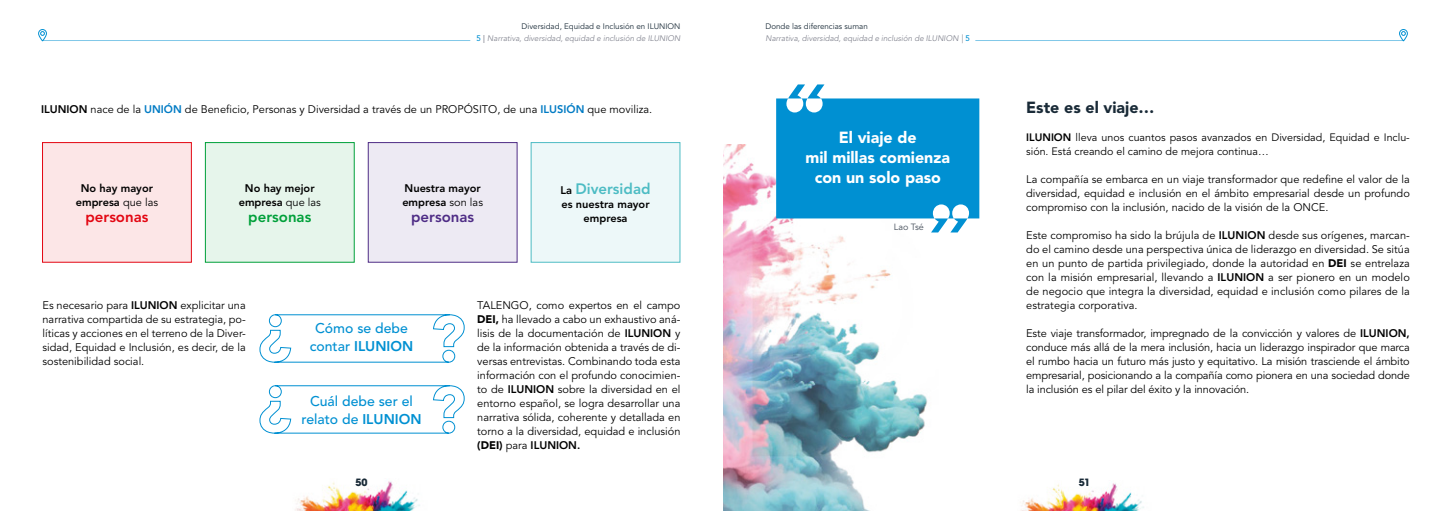
<style>
.page{position:relative;width:1446px;height:511px;background:#fff}
.page>*{position:absolute;margin:0;border:0;box-sizing:border-box;transform-origin:0 0}
.Destacados{font:900 16px/20px "Avenir LT Std";color:#fff;text-align:center}
.Destacados-2{font:900 16px "Avenir LT Std";color:#192a37}
.txt_general{font:800 15px "Avenir LT Std";color:#4dbcc4}
.txt_general-2{font:800 15px "Avenir LT Std";color:#e30612}
.txt_general-3{font:800 15px "Avenir LT Std";color:#00a03a}
.txt_general-4{font:800 15px "Avenir LT Std";color:#4f2d86}
.Destacados-3{font:500 14px/18px "Avenir LT Std";color:#0090d2;text-align:center}
.txt_general-5{font:11px/14px "Avenir LT Std";color:#000;text-align:justify}
.txt_general-6{font:800 11px/14px "Avenir LT Std";color:#000;text-align:center}
.t1{font:700 11px "Avant Garde Md ITC";color:#192a37}
.txt_general-7{font:10.7px/14px "Avenir LT Std";color:#000}
.pie_foto{font:9px "Avenir LT Std";color:#444d59}
.t2{font:italic 300 8px "Avenir LT Std";color:#797b87}
.t3{font:8px "Avenir LT Std";color:#192a37}
.s1{font-weight:500;font-style:normal;color:#0090d2}
.s2{font-weight:500;font-style:normal}
.s3{font-weight:800}
.s4{font-weight:800;color:#007bc4}
.s5{font-weight:400}
.s6{font-size:11px;color:#000}
.s7{font-weight:900}
</style>
<div class="page">
<img style="left:1023px;top:483px;width:121px;height:27px">
<img style="left:295px;top:481px;width:125px;height:29px">
<svg style="left:38px;top:29px;width:9px;height:12px"></svg>
<svg style="left:1399px;top:29px;width:9px;height:12px"></svg>
<div style="left:43px;top:142px;width:148px;height:120px;background:#fce6e7"></div>
<div style="left:42px;top:142px;width:150px;height:120px;border:1px solid #e30612"></div>
<div style="left:205px;top:142px;width:149px;height:120px;background:#e6f5eb"></div>
<div style="left:205px;top:142px;width:150px;height:120px;border:1px solid #00a03a"></div>
<div style="left:368px;top:142px;width:149px;height:120px;background:#edeaf3"></div>
<div style="left:368px;top:142px;width:149px;height:120px;border:1px solid #4f2d86"></div>
<div style="left:531px;top:142px;width:149px;height:120px;background:#edf8f9"></div>
<hr style="left:975px;top:40px;width:428px;height:1px;background:#0090d2">
<hr style="left:43px;top:40px;width:427px;height:1px;background:#0090d2">
<svg style="left:259px;top:314px;width:206px;height:49px"></svg>
<svg style="left:259px;top:385px;width:206px;height:48px"></svg>
<img style="left:723px;top:144px;width:216px;height:366px">
<svg style="left:776px;top:84px;width:203px;height:148px;fill:#0090d2"></svg>
<p class="t3" style="left:522px;top:22px;width:160px">Diversidad, Equidad e Inclusión en ILUNION</p>
<p class="t3" style="left:765px;top:22px;width:104px">Donde las diferencias suman</p>
<p class="t2" style="left:477px;top:33px;width:205px"><span class="s1">5</span> <span class="s2">|</span> Narrativa, diversidad, equidad e inclusión de ILUNION</p>
<p class="txt_general-5" style="left:41px;top:102px;width:612px"><span class="s3">ILUNION</span> nace de la <span class="s4">UNIÓN</span> de Beneficio, Personas y Diversidad a través de un PROPÓSITO, de una <span class="s4">ILUSIÓN</span> que moviliza.</p>
<p class="txt_general-6" style="left:76px;top:180px;width:84px">No hay mayor empresa <span class="s5">que las</span></p>
<p class="txt_general-2" style="left:85px;top:207px;width:65px">personas</p>
<p class="txt_general-6" style="left:239px;top:180px;width:84px">No hay mejor empresa <span class="s5">que las</span></p>
<p class="txt_general-3" style="left:248px;top:207px;width:65px">personas</p>
<p class="txt_general-6" style="left:402px;top:180px;width:82px;text-align:left">Nuestra mayor empresa <span class="s5">son las</span></p>
<p class="txt_general-4" style="left:411px;top:207px;width:65px">personas</p>
<p class="txt_general" style="left:560px;top:180px;width:91px"><span class="s6">La</span> Diversidad</p>
<p class="txt_general-6" style="left:561px;top:197px;width:90px">es nuestra mayor empresa</p>
<p class="txt_general-5" style="left:43px;top:298px;width:205px">Es necesario para <span class="s3">ILUNION</span> explicitar una narrativa compartida de su estrategia, po&shy;líticas y acciones en el terreno de la Diver&shy;sidad, Equidad e Inclusión, es decir, de la sostenibilidad social.</p>
<p class="Destacados-3" style="left:310px;top:319px;width:105px">Cómo se debe contar <span class="s3">ILUNION</span></p>
<p class="Destacados-3" style="left:301px;top:392px;width:122px">Cuál debe ser el relato de <span class="s3">ILUNION</span></p>
<p class="txt_general-5" style="left:477px;top:298px;width:205px">TALENGO, como expertos en el campo <span class="s7">DEI,</span> ha llevado a cabo un exhaustivo aná&shy;lisis de la documentación de <span class="s3">ILUNION</span> y de la información obtenida a través de di&shy;versas entrevistas. Combinando toda esta información con el profundo conocimien&shy;to de <span class="s3">ILUNION</span> sobre la diversidad en el entorno español, se logra desarrollar una narrativa sólida, coherente y detallada en torno a la diversidad, equidad e inclusión <span class="s7">(DEI)</span> para <span class="s3">ILUNION.</span></p>
<p class="t2" style="left:765px;top:33px;width:206px">Narrativa, diversidad, equidad e inclusión de ILUNION | <span class="s1">5</span></p>
<p class="Destacados" style="left:805px;top:128px;width:146px">El viaje de<br>mil millas comienza con un solo paso</p>
<p class="pie_foto" style="left:894px;top:221px;width:32px">Lao Tsé</p>
<p class="Destacados-2" style="left:1026px;top:97px;width:130px">Este es el viaje…</p>
<p class="txt_general-7" style="left:1026px;top:130px;width:385px"><span class="s3">ILUNION</span> lleva unos cuantos pasos avanzados en Diversidad, Equidad e Inclu&shy;sión. Está creando el camino de mejora continua…</p>
<p class="txt_general-5" style="left:1026px;top:172px;width:385px">La compañía se embarca en un viaje transformador que redefine el valor de la diversidad, equidad e inclusión en el ámbito empresarial desde un profundo compromiso con la inclusión, nacido de la visión de la ONCE.</p>
<p class="txt_general-5" style="left:1026px;top:228px;width:385px">Este compromiso ha sido la brújula de <span class="s3">ILUNION</span> desde sus orígenes, marcan&shy;do el camino desde una perspectiva única de liderazgo en diversidad. Se sitúa en un punto de partida privilegiado, donde la autoridad en <span class="s7">DEI</span> se entrelaza con la misión empresarial, llevando a <span class="s3">ILUNION</span> a ser pionero en un modelo de negocio que integra la diversidad, equidad e inclusión como pilares de la estrategia corporativa.</p>
<p class="txt_general-5" style="left:1026px;top:326px;width:385px">Este viaje transformador, impregnado de la convicción y valores de <span class="s3">ILUNION, </span>conduce más allá de la mera inclusión, hacia un liderazgo inspirador que marca el rumbo hacia un futuro más justo y equitativo. La misión trasciende el ámbito empresarial, posicionando a la compañía como pionera en una sociedad donde la inclusión es el pilar del éxito y la innovación.</p>
<p class="t1" style="left:355px;top:475px;width:14px">50</p>
<p class="t1" style="left:1078px;top:475px;width:13px">51</p>
</div>
